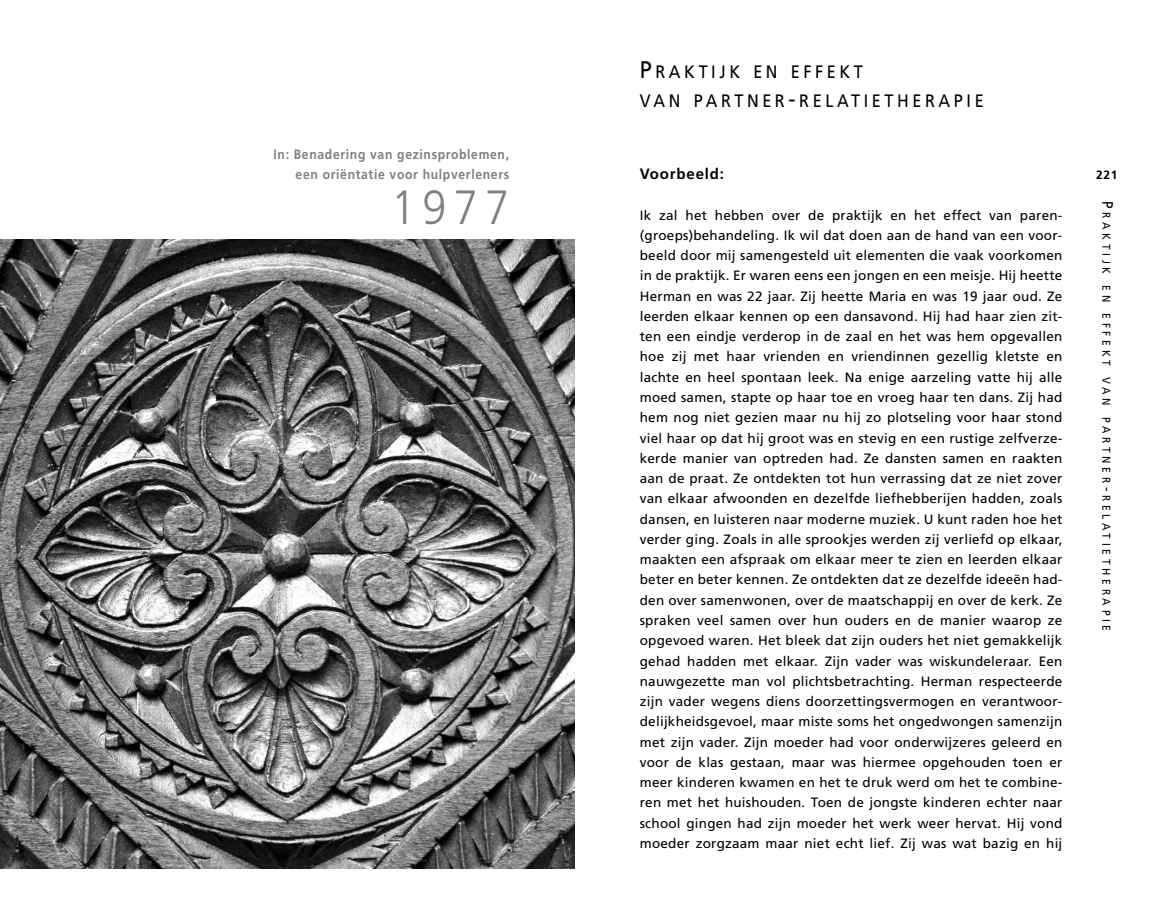
<style>
.page{position:relative;width:1149px;height:915px;background:#fff}
.page>*{position:absolute;margin:0;border:0;box-sizing:border-box;transform-origin:0 0}
.t1{font:300 48px "Frutiger";color:#808080;scale:.9 1}
.t2{font:18px/29.2px "Frutiger";letter-spacing:.22em;color:#000;scale:.9 1}
.t3{font:700 15px "Frutiger";letter-spacing:.055em;color:#000}
.t4{font:13.5px/20.2px "Frutiger";letter-spacing:.015em;color:#000;text-align:justify}
.t5{font:700 13.5px/20.2px "Frutiger";letter-spacing:.055em;color:#808080;text-align:right;scale:.9 1}
.t6{font:700 12px "Frutiger";color:#000}
.t7{font:11.25px "Frutiger";letter-spacing:.37em;color:#000;scale:.9 1}
.s1{font-size:24px}
.s2{font-size:15px}
</style>
<div class="page">
<img style="left:0;top:240px;width:574px;height:627px">
<h2 class="t2" style="left:639px;top:58px;width:383px"><span class="s1">P</span>RAKTIJK EN EFFEKT<br>VAN PARTNER<span class="s1">-</span>RELATIETHERAPIE</h2>
<p class="t5" style="left:273px;top:145px;width:263px">In: Benadering van gezinsproblemen, een oriëntatie voor hulpverleners</p>
<h1 class="t1" style="left:391px;top:188px;width:132px">1977</h1>
<p class="t7" style="left:1110px;top:201px;width:479px;rotate:90deg"><span class="s2">P</span>RAKTIJK EN EFFEKT VAN PARTNER<span class="s2">-</span>RELATIETHERAPIE</p>
<p class="t3" style="left:639px;top:168px;width:86px">Voorbeeld:</p>
<p class="t4" style="left:639px;top:206px;width:424px">Ik zal het hebben over de praktijk en het effect van paren-(groeps)behandeling. Ik wil dat doen aan de hand van een voor&shy;beeld door mij samengesteld uit elementen die vaak voorkomen in de praktijk. Er waren eens een jongen en een meisje. Hij heette Herman en was 22 jaar. Zij heette Maria en was 19 jaar oud. Ze leerden elkaar kennen op een dansavond. Hij had haar zien zit&shy;ten een eindje verderop in de zaal en het was hem opgevallen hoe zij met haar vrienden en vriendinnen gezellig kletste en lachte en heel spontaan leek. Na enige aarzeling vatte hij alle moed samen, stapte op haar toe en vroeg haar ten dans. Zij had hem nog niet gezien maar nu hij zo plotseling voor haar stond viel haar op dat hij groot was en stevig en een rustige zelfverze&shy;kerde manier van optreden had. Ze dansten samen en raakten aan de praat. Ze ontdekten tot hun verrassing dat ze niet zover van elkaar afwoonden en dezelfde liefhebberijen hadden, zoals dansen, en luisteren naar moderne muziek. U kunt raden hoe het verder ging. Zoals in alle sprookjes werden zij verliefd op elkaar, maakten een afspraak om elkaar meer te zien en leerden elkaar beter en beter kennen. Ze ontdekten dat ze dezelfde ideeën had&shy;den over samenwonen, over de maatschappij en over de kerk. Ze spraken veel samen over hun ouders en de manier waarop ze opgevoed waren. Het bleek dat zijn ouders het niet gemakkelijk gehad hadden met elkaar. Zijn vader was wiskundeleraar. Een nauwgezette man vol plichtsbetrachting. Herman respecteerde zijn vader wegens diens doorzettingsvermogen en verantwoor&shy;delijkheidsgevoel, maar miste soms het ongedwongen samenzijn met zijn vader. Zijn moeder had voor onderwijzeres geleerd en voor de klas gestaan, maar was hiermee opgehouden toen er meer kinderen kwamen en het te druk werd om het te combine&shy;ren met het huishouden. Toen de jongste kinderen echter naar school gingen had zijn moeder het werk weer hervat. Hij vond moeder zorgzaam maar niet echt lief. Zij was wat bazig en hij</p>
<p class="t6" style="left:1095px;top:170px;width:23px">221</p>
</div>
